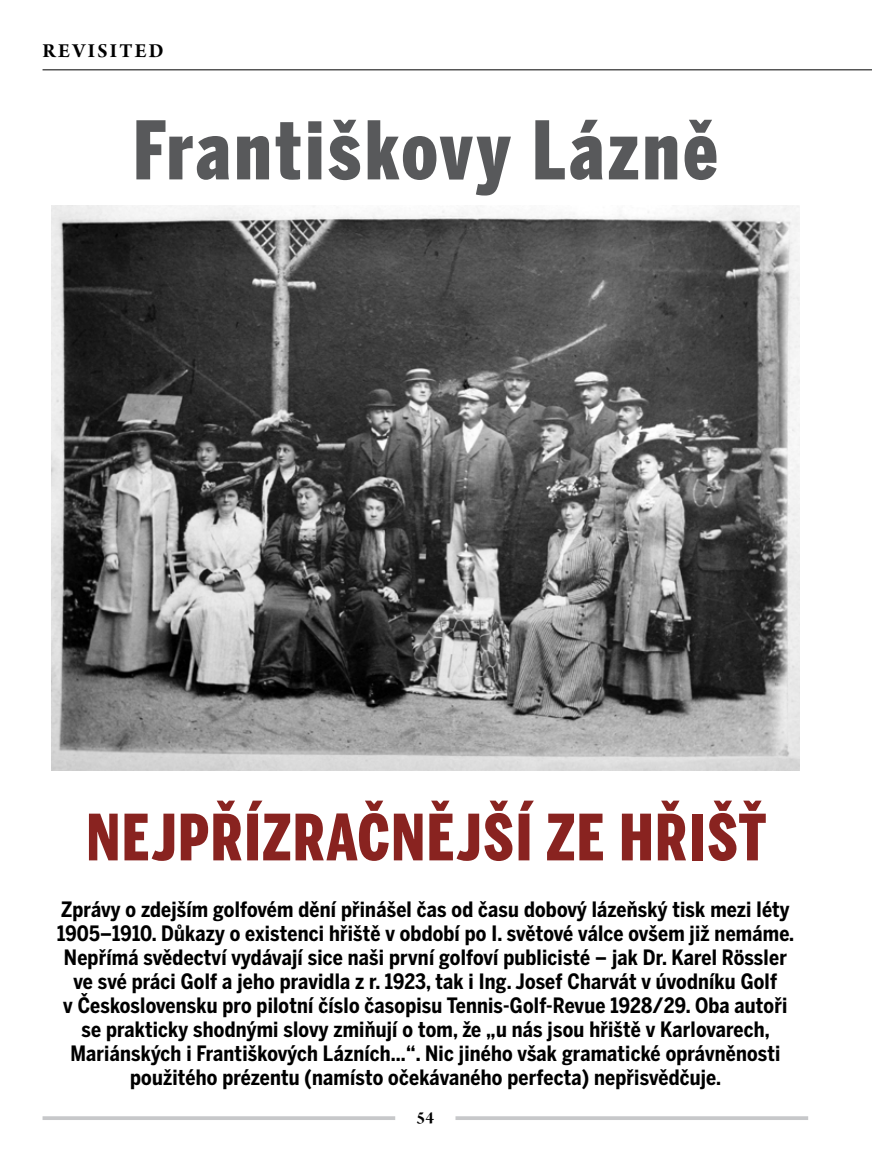
<style>
.page{position:relative;width:872px;height:1149px;background:#fff}
.page>*{position:absolute;margin:0;border:0;box-sizing:border-box;transform-origin:0 0}
.t1{font:900 extra-condensed 79.95px "Benton Sans";letter-spacing:.05em;color:#58595b}
.t2{font:900 extra-condensed 63.15px "Benton Sans";letter-spacing:.03em;color:#892320}
.t3{font:700 condensed 21px/24px "Benton Sans";letter-spacing:.01em;color:#000;text-align:center}
.t4{font:21px "Arno Pro Bold Subhead";letter-spacing:.11em;color:#000}
.t5{font:18px "Arno Pro Bold Display";color:#000}
</style>
<div class="page">
<hr style="left:43px;top:69px;width:829px;height:1px;background:#000">
<svg style="left:43px;top:1116px;width:352px;height:3px"></svg>
<svg style="left:455px;top:1116px;width:353px;height:3px"></svg>
<img style="left:51px;top:206px;width:749px;height:564px">
<p class="t4" style="left:43px;top:39px;width:123px">REVISITED</p>
<h1 class="t1" style="left:133px;top:100px;width:585px">Františkovy Lázně</h1>
<h2 class="t2" style="left:86px;top:797px;width:681px">NEJPŘÍZRAČNĚJŠÍ ZE HŘIŠŤ</h2>
<p class="t3" style="left:57px;top:896px;width:738px">Zprávy o zdejším golfovém dění přinášel čas od času dobový lázeňský tisk mezi léty 1905–1910. Důkazy o existenci hřiště v období po I. světové válce ovšem již nemáme.<br>Nepřímá svědectví vydávají sice naši první golfoví publicisté – jak Dr. Karel Rössler ve své práci Golf a jeho pravidla z r. 1923, tak i Ing. Josef Charvát v úvodníku Golf<br>v Československu pro pilotní číslo časopisu Tennis-Golf-Revue 1928/29. Oba autoři se prakticky shodnými slovy zmiňují o tom, že „u nás jsou hřiště v Karlovarech, Mariánských i Františkových Lázních…“. Nic jiného však gramatické oprávněnosti použitého prézentu (namísto očekávaného perfecta) nepřisvědčuje.</p>
<p class="t5" style="left:416px;top:1107px;width:19px">54</p>
</div>
